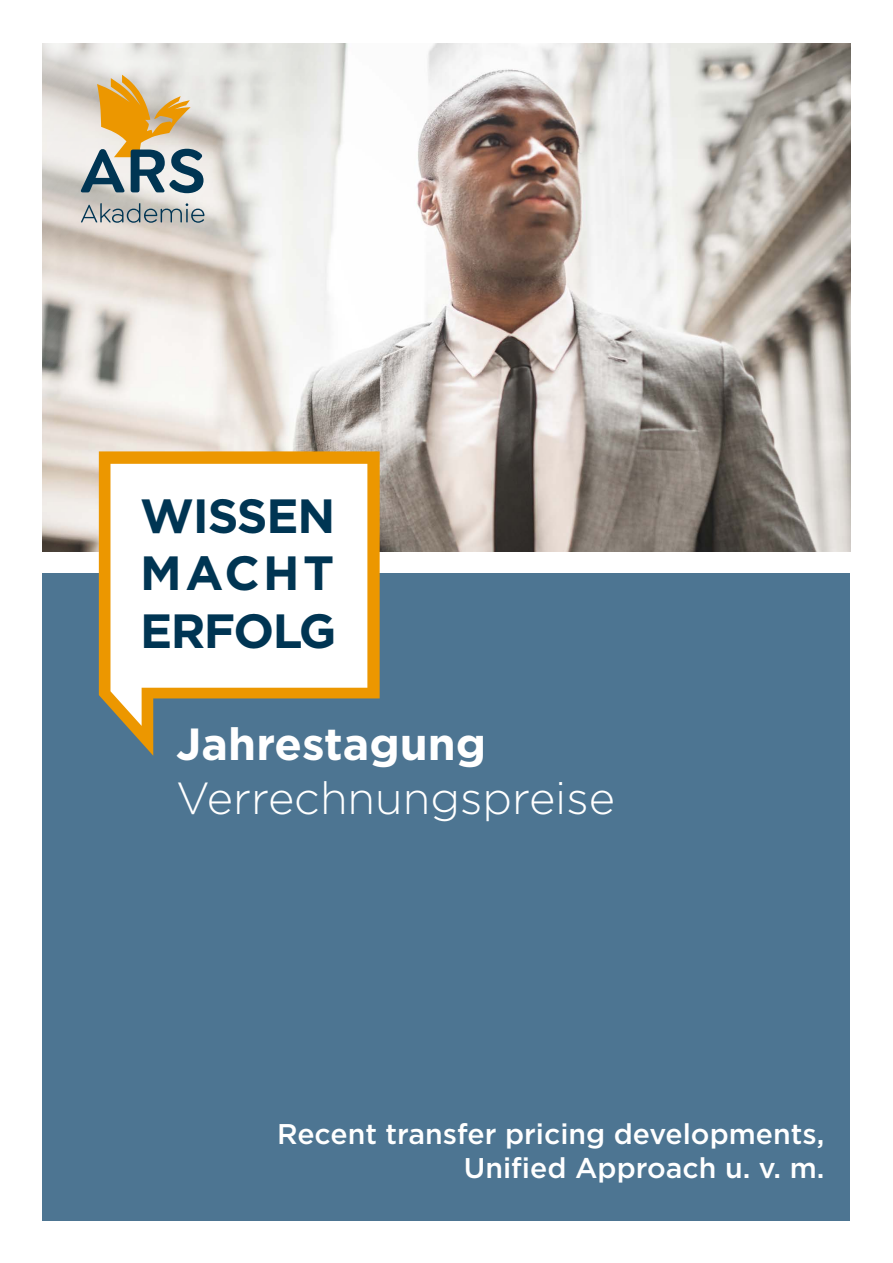
<style>
.page{position:relative;width:893px;height:1263px;background:#fff}
.page>*{position:absolute;margin:0;border:0;box-sizing:border-box;transform-origin:0 0}
.t1{font:700 48px/57.6px "Gotham";letter-spacing:-.025em;color:#003553;text-align:justify}
.t2{font:300 45px "Gotham";color:#fff}
.t3{font:700 45px "Gotham";color:#fff}
.t4{font:500 28.5px/34.2px "Gotham";color:#fff;text-align:right}
</style>
<div class="page">
<div style="left:43px;top:573px;width:807px;height:647px;background:#4d7592"></div>
<img style="left:43px;top:43px;width:807px;height:509px">
<svg style="left:99px;top:451px;width:281px;height:305px;fill:#fff"></svg>
<svg style="left:81px;top:203px;width:123px;height:20px;background:#a7acac"></svg>
<svg style="left:80px;top:75px;width:123px;height:118px;background:#bcb091"></svg>
<h1 class="t1" style="left:140px;top:487px;width:198px">WISSEN MACHT ERFOLG</h1>
<h2 class="t3" style="left:176px;top:714px;width:312px">Jahrestagung</h2>
<h2 class="t2" style="left:176px;top:769px;width:440px">Verrechnungspreise</h2>
<p class="t4" style="left:277px;top:1116px;width:549px">Recent transfer pricing developments,<br>Unified Approach u. v. m.</p>
</div>
